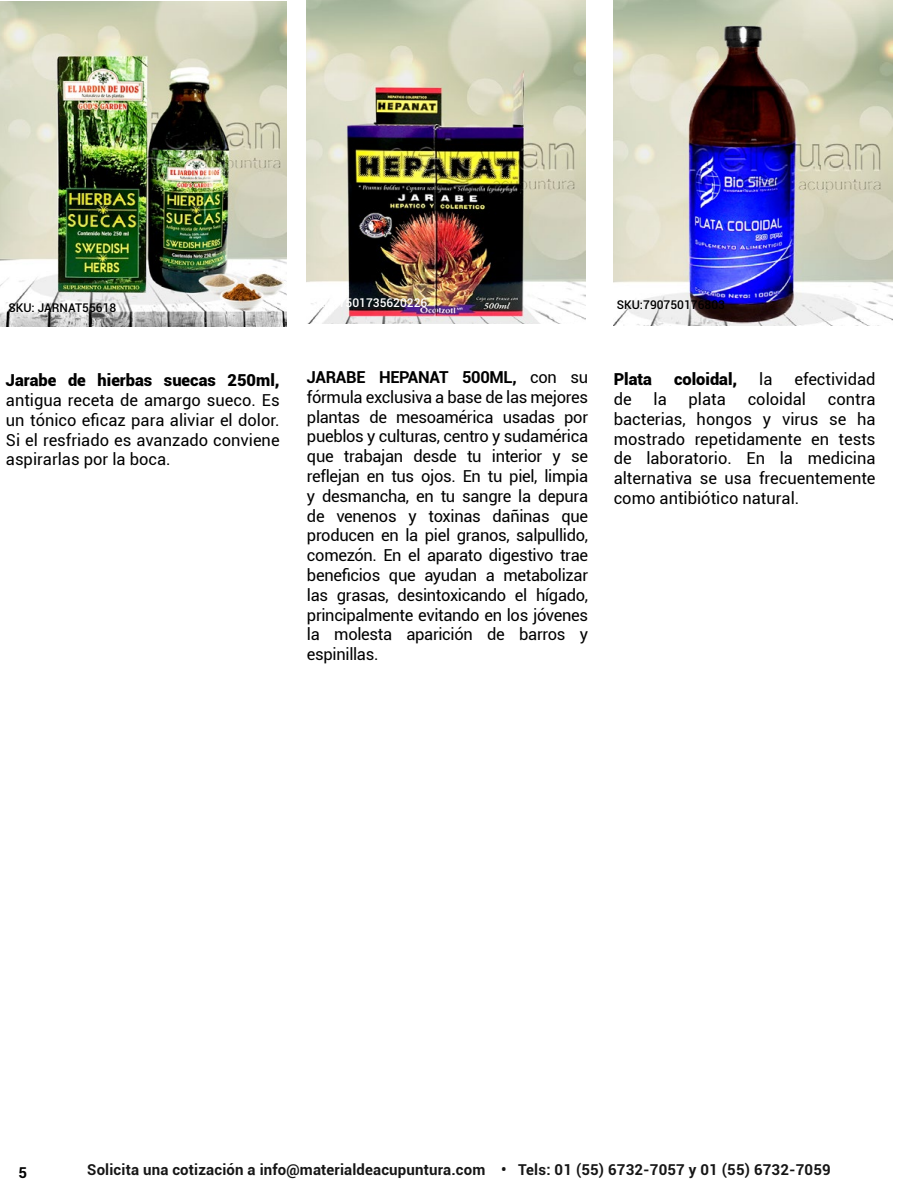
<style>
.page{position:relative;width:918px;height:1188px;background:#fff}
.page>*{position:absolute;margin:0;border:0;box-sizing:border-box;transform-origin:0 0}
.t1{font:16.5px/19.8px "Roboto";color:#000;text-align:justify}
.t2{font:900 16.5px "Roboto";color:#000}
.t3{font:700 15px "Roboto";letter-spacing:.01em;color:#000}
.t4{font:500 12px "Roboto";color:#000}
.t5{font:500 12px "Roboto";color:#fff}
.s1{font-weight:700}
</style>
<div class="page">
<img style="left:0;top:2px;width:287px;height:325px">
<img style="left:614px;top:1px;width:279px;height:325px">
<img style="left:306px;top:0;width:279px;height:324px">
<p class="t4" style="left:8px;top:300px;width:109px">SKU: JARNAT55618</p>
<p class="t2" style="left:6px;top:369px;width:275px">Jarabe de hierbas suecas 250ml,</p>
<p class="t1" style="left:6px;top:390px;width:275px">antigua receta de amargo sueco. Es un tónico eficaz para aliviar el dolor.<br>Si el resfriado es avanzado conviene aspirarlas por la boca.</p>
<p class="t5" style="left:309px;top:295px;width:120px">SKU: 7501735620226</p>
<p class="t4" style="left:617px;top:297px;width:110px">SKU:790750176803</p>
<p class="t1" style="left:307px;top:367px;width:283px"><span class="s1">JARABE HEPANAT 500ML,</span> con su fórmula exclusiva a base de las mejores plantas de mesoamérica usadas por pueblos y culturas, centro y sudamérica que trabajan desde tu interior y se reflejan en tus ojos. En tu piel, limpia y desmancha, en tu sangre la depura de venenos y toxinas dañinas que producen en la piel granos, salpullido, comezón. En el aparato digestivo trae beneficios que ayudan a metabolizar las grasas, desintoxicando el hígado, principalmente evitando en los jóvenes la molesta aparición de barros y espinillas.</p>
<p class="t2" style="left:614px;top:368px;width:40px">Plata</p>
<p class="t2" style="left:674px;top:368px;width:65px">coloidal,</p>
<p class="t1" style="left:759px;top:369px;width:15px">la</p>
<p class="t1" style="left:794px;top:369px;width:83px">efectividad</p>
<p class="t1" style="left:614px;top:389px;width:20px">de</p>
<p class="t1" style="left:654px;top:389px;width:15px">la</p>
<p class="t1" style="left:689px;top:389px;width:39px">plata</p>
<p class="t1" style="left:748px;top:389px;width:60px">coloidal</p>
<p class="t1" style="left:614px;top:389px;width:263px;text-indent:214px">contra bacterias, hongos y virus se ha mostrado repetidamente en tests de laboratorio. En la medicina alternativa se usa frecuentemente como antibiótico natural.</p>
<p class="t3" style="left:18px;top:1162px;width:10px">5</p>
<p class="t3" style="left:87px;top:1159px;width:745px">Solicita una cotización a info@materialdeacupuntura.com • Tels: 01 (55) 6732-7057 y 01 (55) 6732-7059</p>
</div>
